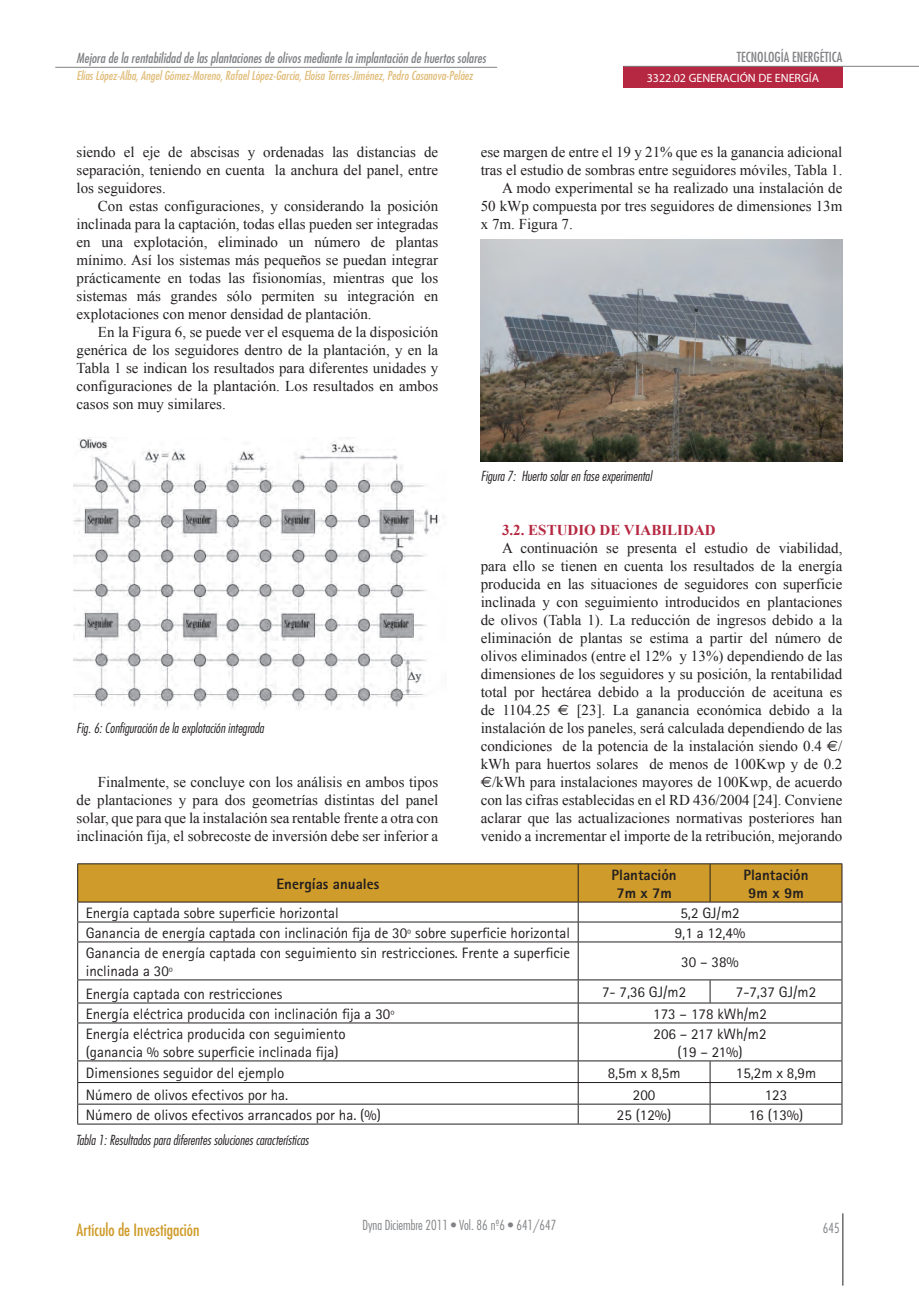
<style>
.page{position:relative;width:919px;height:1289px;background:#fff}
.page>*{position:absolute;margin:0;border:0;box-sizing:border-box;transform-origin:0 0}
.t1{font:condensed 16.5px "Futura";color:#cf9b2a}
.t2{font:15px/18px "Times New Roman";color:#231f20;text-align:justify}
.t3{font:15px/18px "AT Rotis Sans Serif";color:#231f20}
.t4{font:800 15px/18px "AT Rotis Sans Serif";color:#231f20;text-align:center}
.t5{font:700 15px "Times New Roman";color:#b62841}
.t6{font:italic 300 condensed 13.5px "Futura";color:#231f20}
.t7{font:italic condensed 13.5px "Futura";color:#808285}
.t8{font:300 condensed 13.5px "Futura";color:#808285}
.t9{font:condensed 13.5px "Futura";color:#808285}
.t10{font:italic condensed 12px "Futura";color:#e1bd7a}
.t11{font:12px "Myriad";color:#fff}
.s1{font-family:"Euro Sans"}
</style>
<div class="page">
<div style="left:623px;top:67px;width:219px;height:21px;background:#b62841"></div>
<hr style="left:624px;top:66px;width:294px;height:1px;background:#808285">
<hr style="left:55px;top:67px;width:442px;height:1px;background:#808285">
<hr style="left:842px;top:1213px;width:1px;height:72px;background:#231f20">
<img style="left:73px;top:437px;width:371px;height:272px">
<hr style="left:77px;top:941px;width:765px;height:1px;background:#231f20">
<hr style="left:77px;top:979px;width:765px;height:1px;background:#231f20">
<hr style="left:77px;top:1002px;width:765px;height:1px;background:#231f20">
<hr style="left:77px;top:1022px;width:765px;height:1px;background:#231f20">
<hr style="left:77px;top:1060px;width:765px;height:1px;background:#231f20">
<hr style="left:77px;top:1082px;width:765px;height:1px;background:#231f20">
<hr style="left:77px;top:1103px;width:765px;height:1px;background:#231f20">
<hr style="left:77px;top:1123px;width:765px;height:1px;background:#231f20">
<hr style="left:77px;top:942px;width:1px;height:37px;background:#231f20">
<svg style="left:77px;top:980px;width:1px;height:42px"></svg>
<hr style="left:77px;top:1023px;width:1px;height:37px;background:#231f20">
<svg style="left:77px;top:1061px;width:1px;height:62px"></svg>
<svg style="left:77px;top:863px;width:765px;height:78px"></svg>
<hr style="left:577px;top:942px;width:1px;height:37px;background:#231f20">
<hr style="left:841px;top:942px;width:1px;height:37px;background:#231f20">
<svg style="left:709px;top:980px;width:1px;height:22px"></svg>
<svg style="left:577px;top:980px;width:1px;height:42px"></svg>
<svg style="left:841px;top:980px;width:1px;height:42px"></svg>
<hr style="left:577px;top:1023px;width:1px;height:37px;background:#231f20">
<hr style="left:841px;top:1023px;width:1px;height:37px;background:#231f20">
<svg style="left:577px;top:1061px;width:1px;height:62px"></svg>
<svg style="left:709px;top:1061px;width:1px;height:62px"></svg>
<svg style="left:841px;top:1061px;width:1px;height:62px"></svg>
<img style="left:480px;top:240px;width:362px;height:221px">
<p class="t7" style="left:77px;top:52px;width:411px">Mejora de la rentabilidad de las plantaciones de olivos mediante la implantación de huertos solares</p>
<p class="t10" style="left:77px;top:70px;width:398px">Elías López-Alba, Angel Gómez-Moreno, Rafael López-García, Eloísa Torres-Jiménez, Pedro Casanova-Peláez</p>
<p class="t9" style="left:736px;top:51px;width:107px">TECNOLOGÍA ENERGÉTICA</p>
<p class="t11" style="left:646px;top:73px;width:174px">3322.02 GENERACIÓN DE ENERGÍA</p>
<p class="t2" style="left:77px;top:143px;width:363px">siendo el eje de abscisas y ordenadas las distancias de</p>
<p class="t2" style="left:77px;top:161px;width:363px">separación, teniendo en cuenta la anchura del panel, entre</p>
<p class="t2" style="left:77px;top:179px;width:91px">los seguidores.</p>
<p class="t2" style="left:98px;top:197px;width:342px">Con estas configuraciones, y considerando la posición</p>
<p class="t2" style="left:77px;top:215px;width:363px">inclinada para la captación, todas ellas pueden ser integradas</p>
<p class="t2" style="left:77px;top:233px;width:363px">en una explotación, eliminado un número de plantas</p>
<p class="t2" style="left:77px;top:251px;width:363px">mínimo. Así los sistemas más pequeños se puedan integrar</p>
<p class="t2" style="left:77px;top:269px;width:363px">prácticamente en todas las fisionomías, mientras que los</p>
<p class="t2" style="left:77px;top:287px;width:363px">sistemas más grandes sólo permiten su integración en</p>
<p class="t2" style="left:77px;top:305px;width:296px">explotaciones con menor densidad de plantación.</p>
<p class="t2" style="left:98px;top:323px;width:342px">En la Figura 6, se puede ver el esquema de la disposición</p>
<p class="t2" style="left:77px;top:341px;width:363px">genérica de los seguidores dentro de la plantación, y en la</p>
<p class="t2" style="left:77px;top:359px;width:363px">Tabla 1 se indican los resultados para diferentes unidades y</p>
<p class="t2" style="left:77px;top:377px;width:363px">configuraciones de la plantación. Los resultados en ambos</p>
<p class="t2" style="left:77px;top:395px;width:151px">casos son muy similares.</p>
<p class="t6" style="left:77px;top:722px;width:189px">Fig. 6: Configuración de la explotación integrada</p>
<p class="t2" style="left:77px;top:773px;width:363px;text-indent:21px">Finalmente, se concluye con los análisis en ambos tipos de plantaciones y para dos geometrías distintas del panel solar, que para que la instalación sea rentable frente a otra con inclinación fija, el sobrecoste de inversión debe ser inferior a</p>
<p class="t2" style="left:480px;top:143px;width:363px">ese margen de entre el 19 y 21% que es la ganancia adicional</p>
<p class="t2" style="left:480px;top:161px;width:363px">tras el estudio de sombras entre seguidores móviles, Tabla 1.</p>
<p class="t2" style="left:502px;top:179px;width:342px">A modo experimental se ha realizado una instalación de</p>
<p class="t2" style="left:480px;top:197px;width:363px">50 kWp compuesta por tres seguidores de dimensiones 13m</p>
<p class="t2" style="left:480px;top:215px;width:94px">x 7m. Figura 7.</p>
<p class="t6" style="left:480px;top:470px;width:172px">Figura 7: Huerto solar en fase experimental</p>
<p class="t5" style="left:502px;top:521px;width:215px">3.2. ESTUDIO DE VIABILIDAD</p>
<p class="t2" style="left:502px;top:539px;width:342px">A continuación se presenta el estudio de viabilidad,</p>
<p class="t2" style="left:480px;top:557px;width:363px">para ello se tienen en cuenta los resultados de la energía</p>
<p class="t2" style="left:480px;top:575px;width:363px">producida en las situaciones de seguidores con superficie</p>
<p class="t2" style="left:480px;top:593px;width:363px">inclinada y con seguimiento introducidos en plantaciones</p>
<p class="t2" style="left:480px;top:611px;width:363px">de olivos (Tabla 1). La reducción de ingresos debido a la</p>
<p class="t2" style="left:480px;top:629px;width:363px">eliminación de plantas se estima a partir del número de</p>
<p class="t2" style="left:480px;top:647px;width:363px">olivos eliminados (entre el 12% y 13%) dependiendo de las</p>
<p class="t2" style="left:480px;top:665px;width:363px">dimensiones de los seguidores y su posición, la rentabilidad</p>
<p class="t2" style="left:480px;top:683px;width:363px">total por hectárea debido a la producción de aceituna es</p>
<p class="t2" style="left:480px;top:701px;width:363px">de 1104.25 <span class="s1">€</span> [23]. La ganancia económica debido a la</p>
<p class="t2" style="left:480px;top:719px;width:363px">instalación de los paneles, será calculada dependiendo de las</p>
<p class="t2" style="left:480px;top:737px;width:363px">condiciones de la potencia de la instalación siendo 0.4 <span class="s1">€</span>/</p>
<p class="t2" style="left:480px;top:755px;width:363px">kWh para huertos solares de menos de 100Kwp y de 0.2</p>
<p class="t2" style="left:480px;top:773px;width:363px"><span class="s1">€</span>/kWh para instalaciones mayores de 100Kwp, de acuerdo</p>
<p class="t2" style="left:480px;top:791px;width:363px">con las cifras establecidas en el RD 436/2004 [24]. Conviene</p>
<p class="t2" style="left:480px;top:809px;width:363px">aclarar que las actualizaciones normativas posteriores han</p>
<p class="t2" style="left:480px;top:827px;width:363px">venido a incrementar el importe de la retribución, mejorando</p>
<p class="t4" style="left:276px;top:876px;width:104px">Energías anuales</p>
<p class="t4" style="left:611px;top:867px;width:66px">Plantación<br>7m x 7m</p>
<p class="t4" style="left:743px;top:867px;width:66px">Plantación<br>9m x 9m</p>
<p class="t3" style="left:86px;top:905px;width:254px">Energía captada sobre superficie horizontal</p>
<p class="t3" style="left:680px;top:905px;width:61px">5,2 GJ/m2</p>
<p class="t3" style="left:86px;top:925px;width:485px">Ganancia de energía captada con inclinación fija de 30º sobre superficie horizontal</p>
<p class="t3" style="left:674px;top:925px;width:72px">9,1 a 12,4%</p>
<p class="t3" style="left:86px;top:945px;width:485px">Ganancia de energía captada con seguimiento sin restricciones. Frente a superficie inclinada a 30º</p>
<p class="t3" style="left:681px;top:954px;width:59px">30 – 38%</p>
<p class="t3" style="left:86px;top:986px;width:198px">Energía captada con restricciones</p>
<p class="t3" style="left:602px;top:984px;width:86px">7- 7,36 GJ/m2</p>
<p class="t3" style="left:735px;top:984px;width:82px">7-7,37 GJ/m2</p>
<p class="t3" style="left:86px;top:1006px;width:310px">Energía eléctrica producida con inclinación fija a 30º</p>
<p class="t3" style="left:653px;top:1006px;width:115px">173 – 178 kWh/m2</p>
<p class="t3" style="left:86px;top:1026px;width:261px">Energía eléctrica producida con seguimiento (ganancia % sobre superficie inclinada fija)</p>
<p class="t3" style="left:653px;top:1026px;width:115px;text-align:center">206 – 217 kWh/m2 (19 – 21%)</p>
<p class="t3" style="left:86px;top:1065px;width:200px">Dimensiones seguidor del ejemplo</p>
<p class="t3" style="left:607px;top:1065px;width:74px">8,5m x 8,5m</p>
<p class="t3" style="left:735px;top:1065px;width:82px">15,2m x 8,9m</p>
<p class="t3" style="left:86px;top:1087px;width:204px">Número de olivos efectivos por ha.</p>
<p class="t3" style="left:632px;top:1087px;width:24px">200</p>
<p class="t3" style="left:764px;top:1087px;width:24px">123</p>
<p class="t3" style="left:86px;top:1107px;width:296px">Número de olivos efectivos arrancados por ha. (%)</p>
<p class="t3" style="left:617px;top:1107px;width:56px">25 (12%)</p>
<p class="t3" style="left:748px;top:1107px;width:56px">16 (13%)</p>
<p class="t6" style="left:76px;top:1134px;width:234px">Tabla 1: Resultados para diferentes soluciones características</p>
<p class="t8" style="left:362px;top:1219px;width:195px">Dyna Diciembre 2011 • Vol. 86 nº6 • 641/647</p>
<p class="t1" style="left:77px;top:1222px;width:124px">Artículo de Investigación</p>
<p class="t8" style="left:822px;top:1222px;width:18px">645</p>
</div>
